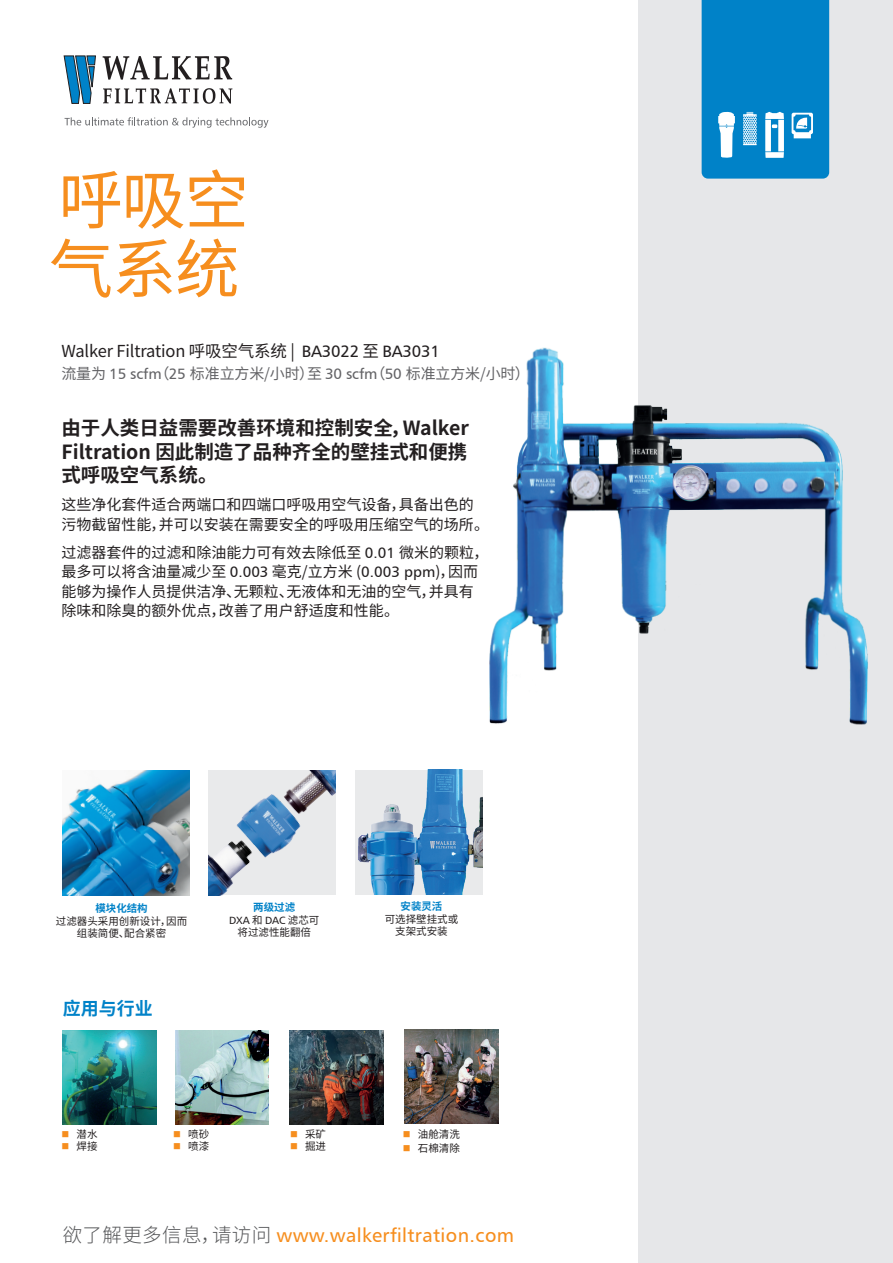
<style>
.page{position:relative;width:893px;height:1263px;background:#fff}
.page>*{position:absolute;margin:0;border:0;box-sizing:border-box;transform-origin:0 0}
.t1{font:64.5px/69px "Noto Sans CJ Ksc";letter-spacing:-.02em;color:#f68e1e}
.t2{font:700 19.5px/23.4px "Noto Sans CJ Ksc";color:#231f20;text-align:justify}
.t3{font:19.5px "Humanist 777 BT Roman B";letter-spacing:.02em;color:#f68e1e}
.t4{font:700 18px "Noto Sans CJ Ksc";color:#0082c8}
.t5{font:16.5px "Noto Sans CJ Ksc";letter-spacing:-.01em;color:#231f20}
.t6{font:15px/19.5px "Noto Sans CJ Ksc";color:#231f20}
.t7{font:15px "Noto Sans CJ Ksc";letter-spacing:-.01em;color:#636366}
.t8{font:10.5px/12.6px "Noto Sans CJ Ksc";color:#231f20;text-align:center}
.t9{font:700 10.5px "Noto Sans CJ Ksc";color:#0082c8}
.t10{font:10.5px "Humanist 777 BT Roman B";color:#231f20}
.s1{font-family:"Humanist 777 BT Roman B"}
.s2{font-family:"Noto Sans CJ Ksc"}
.s3{color:#f68e1e}
.s4{font-family:"Noto Sans CJ Ksc";font-weight:300;color:#57585a}
</style>
<div class="page">
<div style="left:638px;top:0;width:255px;height:1263px;background:#e6e7e9"></div>
<svg style="left:65px;top:117px;width:203px;height:11px"></svg>
<svg style="left:64px;top:56px;width:32px;height:48px"></svg>
<svg style="left:103px;top:56px;width:129px;height:24px"></svg>
<svg style="left:103px;top:88px;width:129px;height:16px"></svg>
<svg style="left:702px;top:0;width:127px;height:179px;background:#148bcc"></svg>
<img style="left:405px;top:1030px;width:93px;height:93px">
<img style="left:175px;top:1031px;width:94px;height:93px">
<img style="left:63px;top:1031px;width:93px;height:93px">
<img style="left:290px;top:1031px;width:93px;height:93px">
<img style="left:208px;top:770px;width:128px;height:125px">
<img style="left:355px;top:770px;width:128px;height:124px">
<img style="left:62px;top:770px;width:128px;height:125px">
<img style="left:489px;top:347px;width:379px;height:378px">
<h1 class="t1" style="left:49px;top:167px;width:202px">呼吸空气系统</h1>
<p class="t5" style="left:61px;top:341px;width:380px">Walker Filtration 呼吸空气系统 | <span class="s1">BA3022</span> 至 <span class="s1">BA3031</span></p>
<p class="t7" style="left:61px;top:365px;width:470px">流量为 <span class="s1">15 scfm</span>（<span class="s1">25</span> 标准立方米/小时）至 <span class="s1">30 scfm</span>（<span class="s1">50</span> 标准立方米/小时）</p>
<h2 class="t2" style="left:61px;top:417px;width:409px">由于人类日益需要改善环境和控制安全，Walker Filtration 因此制造了品种齐全的壁挂式和便携式呼吸空气系统。</h2>
<p class="t6" style="left:61px;top:495px;width:429px">这些净化套件适合两端口和四端口呼吸用空气设备，具备出色的污物截留性能，并可以安装在需要安全的呼吸用压缩空气的场所。</p>
<p class="t6" style="left:61px;top:543px;width:428px">过滤器套件的过滤和除油能力可有效去除低至 <span class="s1">0.01</span> 微米的颗粒，最多可以将含油量减少至 <span class="s1">0.003</span> 毫克/立方米 (<span class="s1">0.003 ppm</span>)，因而能够为操作人员提供洁净、无颗粒、无液体和无油的空气，并具有除味和除臭的额外优点，改善了用户舒适度和性能。</p>
<p class="t9" style="left:96px;top:902px;width:54px">模块化结构</p>
<p class="t8" style="left:56px;top:915px;width:133px">过滤器头采用创新设计，因而组装简便、配合紧密</p>
<p class="t9" style="left:253px;top:901px;width:43px">两级过滤</p>
<p class="t10" style="left:229px;top:913px;width:92px">DXA <span class="s2">和</span> DAC <span class="s2">滤芯可</span></p>
<p class="t8" style="left:237px;top:926px;width:75px">将过滤性能翻倍</p>
<p class="t9" style="left:401px;top:900px;width:43px">安装灵活</p>
<p class="t8" style="left:385px;top:913px;width:75px">可选择壁挂式或支架式安装</p>
<p class="t4" style="left:63px;top:998px;width:92px">应用与行业</p>
<p class="t8" style="left:62px;top:1128px;width:38px"><span class="s3">■</span> 潜水</p>
<p class="t8" style="left:62px;top:1140px;width:38px"><span class="s3">■</span> 焊接</p>
<p class="t8" style="left:173px;top:1128px;width:38px"><span class="s3">■</span> 喷砂</p>
<p class="t8" style="left:173px;top:1140px;width:38px"><span class="s3">■</span> 喷漆</p>
<p class="t8" style="left:290px;top:1128px;width:38px"><span class="s3">■</span> 采矿</p>
<p class="t8" style="left:290px;top:1140px;width:38px"><span class="s3">■</span> 掘进</p>
<p class="t8" style="left:403px;top:1128px;width:59px"><span class="s3">■</span> 油舱清洗</p>
<p class="t8" style="left:403px;top:1142px;width:59px"><span class="s3">■</span> 石棉清除</p>
<h2 class="t3" style="left:63px;top:1222px;width:453px"><span class="s4">欲了解更多信息，请访问</span> www.walkerfiltration.com</h2>
</div>
